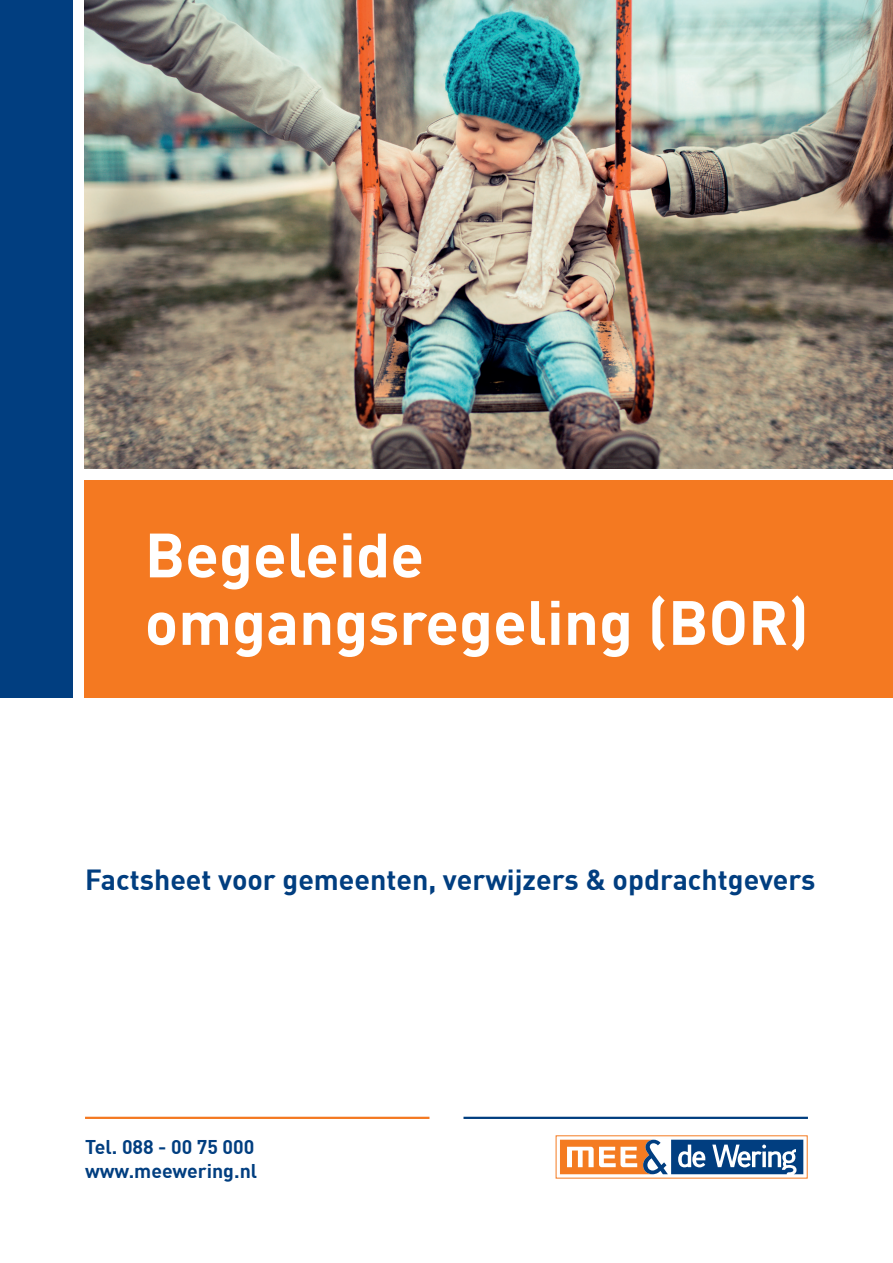
<style>
.page{position:relative;width:893px;height:1263px;background:#fff}
.page>*{position:absolute;margin:0;border:0;box-sizing:border-box;transform-origin:0 0}
.kop-wit{font:700 61.5px/67.5px "DIN";color:#fff}
.kop_blauw{font:700 28.5px "DIN";color:#013e80}
.telefoon-webadres{font:700 19.5px "DIN";color:#013e80}
</style>
<div class="page">
<img style="left:84px;top:0;width:809px;height:468px">
<div style="left:84px;top:481px;width:809px;height:217px;background:#f47921"></div>
<svg style="left:560px;top:1139px;width:244px;height:36px"></svg>
<svg style="left:560px;top:1140px;width:243px;height:34px"></svg>
<hr style="left:85px;top:1117px;width:344px;height:2px;background:#f47921">
<hr style="left:463px;top:1117px;width:345px;height:2px;background:#013e80">
<div style="left:0;top:0;width:72px;height:698px;background:#013e80"></div>
<p class="kop-wit" style="left:145px;top:519px;width:666px">Begeleide omgangsregeling (BOR)</p>
<p class="kop_blauw" style="left:85px;top:861px;width:732px">Factsheet voor gemeenten, verwijzers &amp; opdrachtgevers</p>
<p class="telefoon-webadres" style="left:85px;top:1134px;width:171px">Tel. 088 - 00 75 000</p>
<p class="telefoon-webadres" style="left:85px;top:1158px;width:174px">www.meewering.nl</p>
</div>
